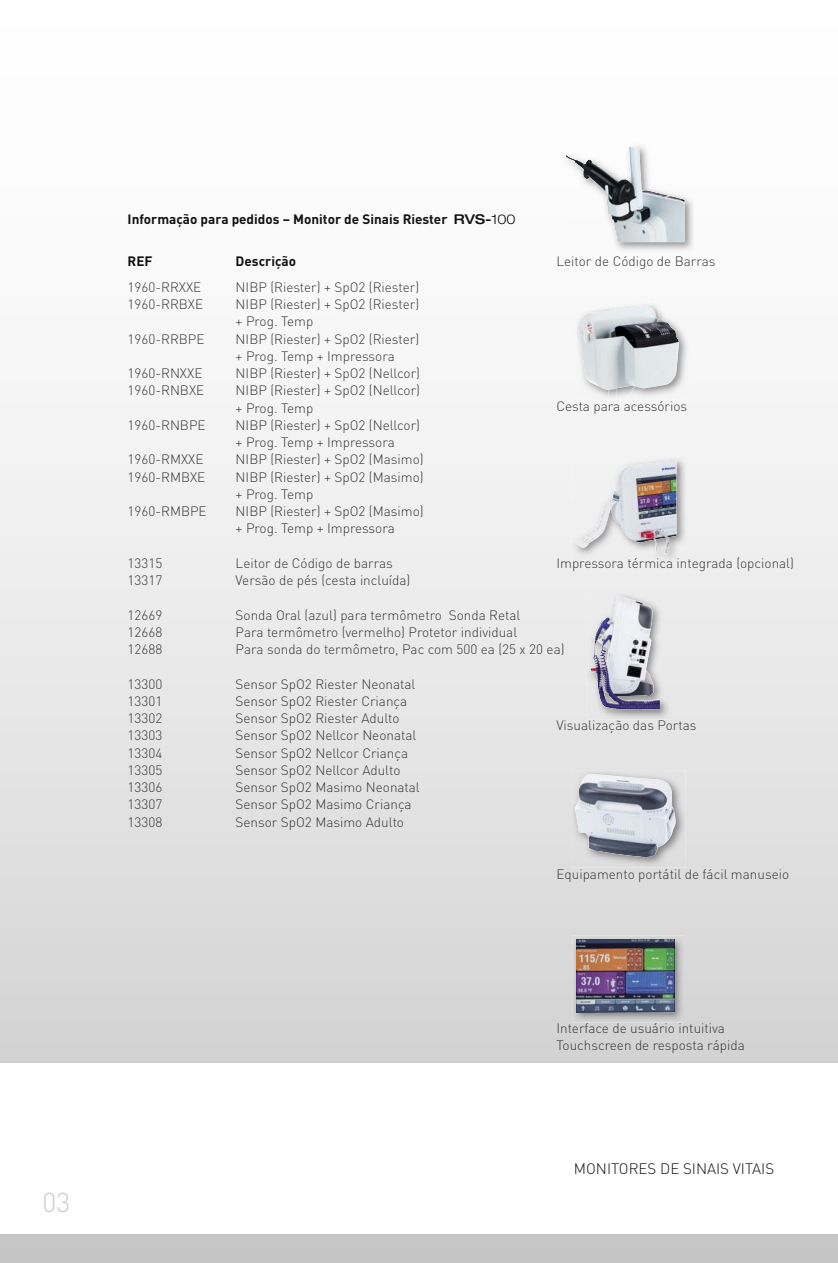
<style>
.page{position:relative;width:838px;height:1263px;background:#fff}
.page>*{position:absolute;margin:0;border:0;box-sizing:border-box;transform-origin:0 0}
.t1{font:300 27px "FFDIN";color:#ccc}
.t2{font:300 15px "FFDIN";color:#121212}
.t3{font:300 13.5px/17.2px "FFDIN";color:#363636}
.t4{font:700 13.5px "FFDIN";color:#121212}
.s1{font-family:"Helvetica Neue";font-weight:500;font-stretch:expanded}
.s2{font-family:"Helvetica Neue";font-weight:300;font-stretch:expanded}
</style>
<div class="page">
<img style="left:562px;top:143px;width:132px;height:109px">
<img style="left:566px;top:147px;width:118px;height:95px">
<img style="left:587px;top:592px;width:83px;height:127px">
<img style="left:590px;top:617px;width:49px;height:93px">
<img style="left:571px;top:457px;width:116px;height:106px">
<img style="left:574px;top:460px;width:102px;height:93px">
<img style="left:571px;top:770px;width:114px;height:97px">
<img style="left:575px;top:774px;width:100px;height:84px">
<img style="left:572px;top:935px;width:112px;height:87px">
<img style="left:576px;top:940px;width:98px;height:72px">
<img style="left:575px;top:302px;width:114px;height:97px">
<img style="left:579px;top:302px;width:100px;height:97px">
<h1 class="t1" style="left:43px;top:1193px;width:29px">03</h1>
<p class="t4" style="left:128px;top:214px;width:389px">Informação para pedidos – Monitor de Sinais Riester <span class="s1">RVS-</span><span class="s2">100</span></p>
<p class="t4" style="left:128px;top:256px;width:26px">REF</p>
<p class="t4" style="left:236px;top:256px;width:62px">Descrição</p>
<p class="t3" style="left:128px;top:280px;width:75px">1960-RRXXE</p>
<p class="t3" style="left:236px;top:280px;width:185px">NIBP (Riester) + SpO2 (Riester)</p>
<p class="t3" style="left:128px;top:297px;width:77px">1960-RRBXE</p>
<p class="t3" style="left:236px;top:297px;width:185px">NIBP (Riester) + SpO2 (Riester) + Prog. Temp</p>
<p class="t3" style="left:128px;top:332px;width:78px">1960-RRBPE</p>
<p class="t3" style="left:236px;top:332px;width:185px">NIBP (Riester) + SpO2 (Riester) + Prog. Temp + Impressora</p>
<p class="t3" style="left:128px;top:366px;width:76px">1960-RNXXE</p>
<p class="t3" style="left:236px;top:366px;width:186px">NIBP (Riester) + SpO2 (Nellcor)</p>
<p class="t3" style="left:128px;top:383px;width:78px">1960-RNBXE</p>
<p class="t3" style="left:236px;top:383px;width:186px">NIBP (Riester) + SpO2 (Nellcor) + Prog. Temp</p>
<p class="t3" style="left:128px;top:418px;width:80px">1960-RNBPE</p>
<p class="t3" style="left:236px;top:418px;width:186px">NIBP (Riester) + SpO2 (Nellcor) + Prog. Temp + Impressora</p>
<p class="t3" style="left:128px;top:452px;width:77px">1960-RMXXE</p>
<p class="t3" style="left:236px;top:452px;width:189px">NIBP (Riester) + SpO2 (Masimo)</p>
<p class="t3" style="left:128px;top:470px;width:79px">1960-RMBXE</p>
<p class="t3" style="left:236px;top:470px;width:189px">NIBP (Riester) + SpO2 (Masimo) + Prog. Temp</p>
<p class="t3" style="left:128px;top:504px;width:81px">1960-RMBPE</p>
<p class="t3" style="left:236px;top:504px;width:189px">NIBP (Riester) + SpO2 (Masimo) + Prog. Temp + Impressora</p>
<p class="t3" style="left:128px;top:556px;width:36px">13315</p>
<p class="t3" style="left:236px;top:556px;width:159px">Leitor de Código de barras</p>
<p class="t3" style="left:128px;top:573px;width:36px">13317</p>
<p class="t3" style="left:236px;top:573px;width:176px">Versão de pés (cesta incluída)</p>
<p class="t3" style="left:128px;top:608px;width:36px">12669</p>
<p class="t3" style="left:236px;top:608px;width:286px">Sonda Oral (azul) para termômetro Sonda Retal</p>
<p class="t3" style="left:128px;top:625px;width:36px">12668</p>
<p class="t3" style="left:236px;top:625px;width:283px">Para termômetro (vermelho) Protetor individual</p>
<p class="t3" style="left:128px;top:642px;width:36px">12688</p>
<p class="t3" style="left:236px;top:642px;width:330px">Para sonda do termômetro, Pac com 500 ea (25 x 20 ea)</p>
<p class="t3" style="left:128px;top:677px;width:36px">13300</p>
<p class="t3" style="left:236px;top:677px;width:181px">Sensor SpO2 Riester Neonatal</p>
<p class="t3" style="left:128px;top:694px;width:36px">13301</p>
<p class="t3" style="left:236px;top:694px;width:173px">Sensor SpO2 Riester Criança</p>
<p class="t3" style="left:128px;top:711px;width:36px">13302</p>
<p class="t3" style="left:236px;top:711px;width:165px">Sensor SpO2 Riester Adulto</p>
<p class="t3" style="left:128px;top:728px;width:36px">13303</p>
<p class="t3" style="left:236px;top:728px;width:182px">Sensor SpO2 Nellcor Neonatal</p>
<p class="t3" style="left:128px;top:746px;width:36px">13304</p>
<p class="t3" style="left:236px;top:746px;width:174px">Sensor SpO2 Nellcor Criança</p>
<p class="t3" style="left:128px;top:763px;width:36px">13305</p>
<p class="t3" style="left:236px;top:763px;width:166px">Sensor SpO2 Nellcor Adulto</p>
<p class="t3" style="left:128px;top:780px;width:36px">13306</p>
<p class="t3" style="left:236px;top:780px;width:186px">Sensor SpO2 Masimo Neonatal</p>
<p class="t3" style="left:128px;top:797px;width:36px">13307</p>
<p class="t3" style="left:236px;top:797px;width:177px">Sensor SpO2 Masimo Criança</p>
<p class="t3" style="left:128px;top:815px;width:36px">13308</p>
<p class="t3" style="left:236px;top:815px;width:170px">Sensor SpO2 Masimo Adulto</p>
<p class="t3" style="left:556px;top:254px;width:161px">Leitor de Código de Barras</p>
<p class="t3" style="left:556px;top:399px;width:132px">Cesta para acessórios</p>
<p class="t3" style="left:556px;top:557px;width:239px">Impressora térmica integrada (opcional)</p>
<p class="t3" style="left:556px;top:718px;width:141px">Visualização das Portas</p>
<p class="t3" style="left:556px;top:867px;width:234px">Equipamento portátil de fácil manuseio</p>
<p class="t3" style="left:556px;top:1021px;width:190px">Interface de usuário intuitiva<br>Touchscreen de resposta rápida</p>
<p class="t2" style="left:574px;top:1163px;width:202px">MONITORES DE SINAIS VITAIS</p>
</div>
